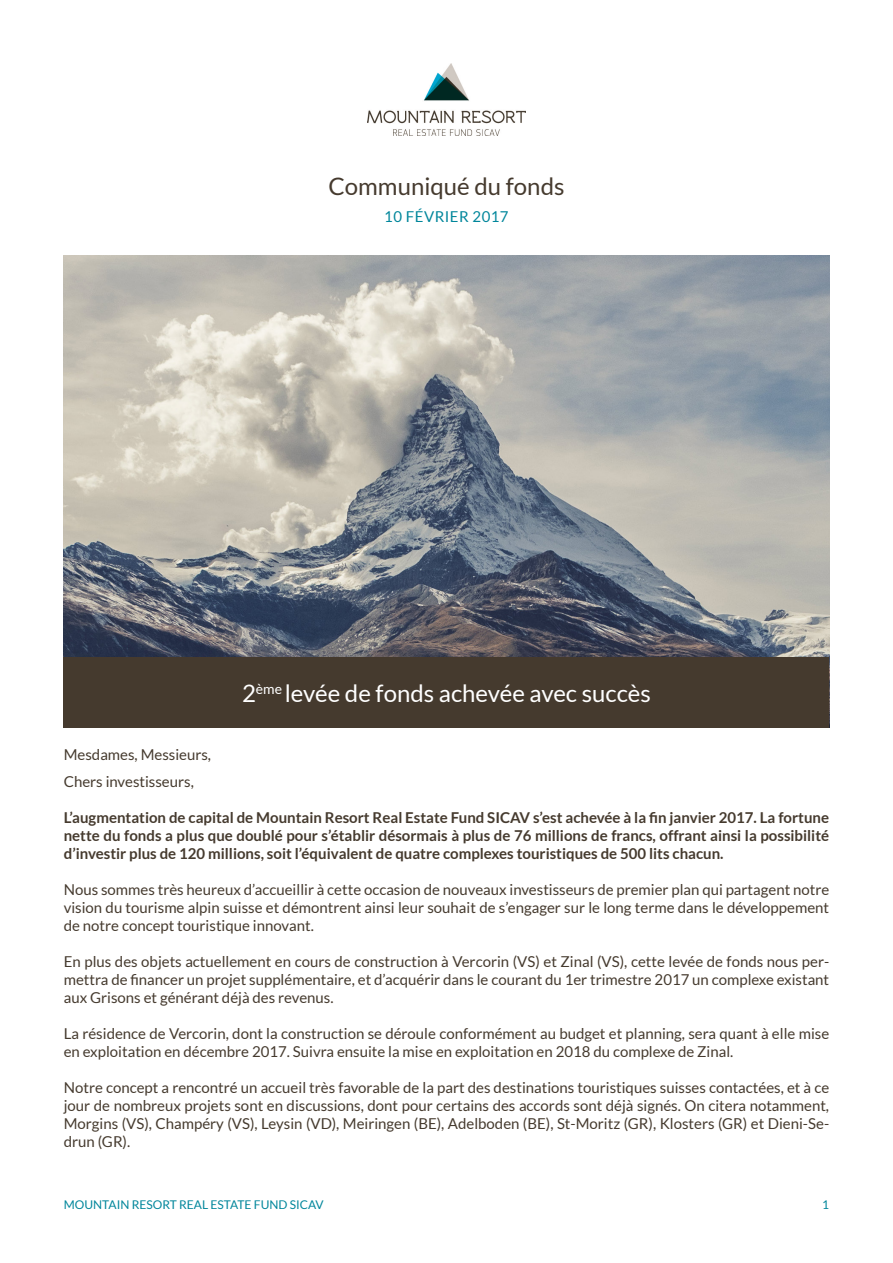
<style>
.page{position:relative;width:893px;height:1263px;background:#fff}
.page>*{position:absolute;margin:0;border:0;box-sizing:border-box;transform-origin:0 0}
.t1{font:24px "Lato";color:#fff}
.t2{font:24px "Lato";color:#453a2e}
.t3{font:15px/18px "Lato";color:#453a2e;text-align:justify}
.t4{font:700 15px/18px "Lato";color:#453a2e;text-align:justify}
.t5{font:15px "Lato";letter-spacing:.03em;color:#00869b}
.t6{font:12px "Lato";color:#00869b}
</style>
<div class="page">
<img style="left:368px;top:64px;width:157px;height:71px">
<img style="left:64px;top:255px;width:765px;height:402px">
<div style="left:64px;top:657px;width:765px;height:70px;background:#453a2e"></div>
<h1 class="t2" style="left:328px;top:173px;width:237px">Communiqué du fonds</h1>
<p class="t5" style="left:384px;top:208px;width:126px">10 FÉVRIER 2017</p>
<p class="t1" style="left:242px;top:680px;width:410px">2<sup>ème</sup> levée de fonds achevée avec succès</p>
<p class="t3" style="left:64px;top:746px;width:149px">Mesdames, Messieurs,</p>
<p class="t3" style="left:64px;top:772px;width:132px">Chers investisseurs,</p>
<p class="t4" style="left:64px;top:808px;width:767px">L’augmentation de capital de Mountain Resort Real Estate Fund SICAV s’est achevée à la fin janvier 2017. La fortune nette du fonds a plus que doublé pour s’établir désormais à plus de 76 millions de francs, offrant ainsi la possibilité d’investir plus de 120 millions, soit l’équivalent de quatre complexes touristiques de 500 lits chacun.</p>
<p class="t3" style="left:64px;top:880px;width:767px">Nous sommes très heureux d’accueillir à cette occasion de nouveaux investisseurs de premier plan qui partagent notre vision du tourisme alpin suisse et démontrent ainsi leur souhait de s’engager sur le long terme dans le développement de notre concept touristique innovant.</p>
<p class="t3" style="left:64px;top:952px;width:767px">En plus des objets actuellement en cours de construction à Vercorin (VS) et Zinal (VS), cette levée de fonds nous per&shy;mettra de financer un projet supplémentaire, et d’acquérir dans le courant du 1er trimestre 2017 un complexe existant aux Grisons et générant déjà des revenus.</p>
<p class="t3" style="left:64px;top:1024px;width:767px">La résidence de Vercorin, dont la construction se déroule conformément au budget et planning, sera quant à elle mise en exploitation en décembre 2017. Suivra ensuite la mise en exploitation en 2018 du complexe de Zinal.</p>
<p class="t3" style="left:64px;top:1078px;width:767px">Notre concept a rencontré un accueil très favorable de la part des destinations touristiques suisses contactées, et à ce jour de nombreux projets sont en discussions, dont pour certains des accords sont déjà signés. On citera notamment, Morgins (VS), Champéry (VS), Leysin (VD), Meiringen (BE), Adelboden (BE), St-Moritz (GR), Klosters (GR) et Dieni-Se&shy;drun (GR).</p>
<p class="t6" style="left:64px;top:1198px;width:261px">MOUNTAIN RESORT REAL ESTATE FUND SICAV</p>
<p class="t6" style="left:822px;top:1198px;width:8px">1</p>
</div>
